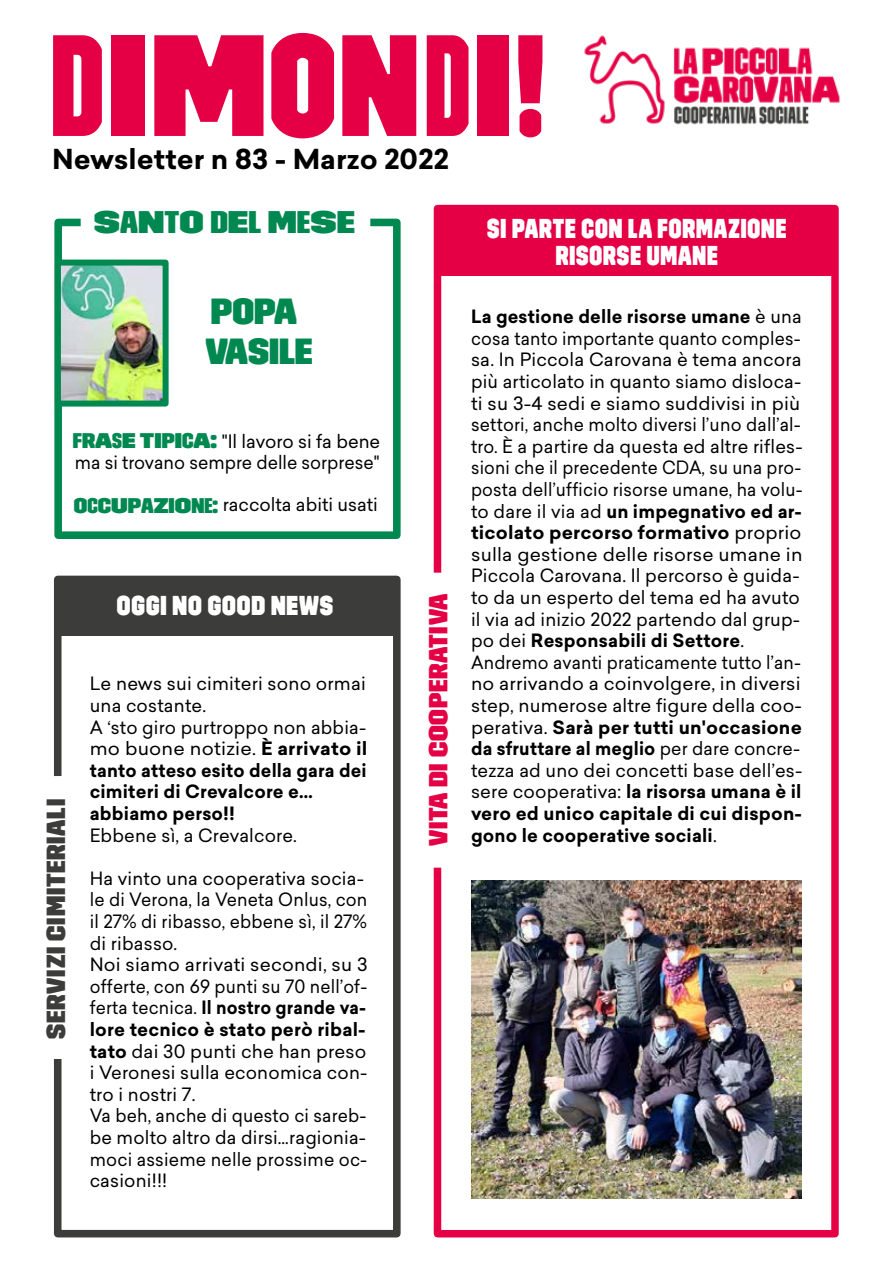
<style>
.page{position:relative;width:893px;height:1263px;background:#fff}
.page>*{position:absolute;margin:0;border:0;box-sizing:border-box;transform-origin:0 0}
.t1{font:143.85px "Trim Poster Semi Expanded";color:#e50046;scale:.93 1}
.t2{font:36.3px/39.5px "Trim Poster";color:#008851}
.t3{font:31.35px "Trim Poster Condensed";color:#008851;scale:1.19 1}
.t4{font:27.3px/27px "Trim Poster Semi Expanded";letter-spacing:.05em;color:#fff;text-align:center;scale:.71 1}
.t5{font:27.3px "Trim Poster Expanded";letter-spacing:.05em;color:#fff;scale:.69 1}
.t6{font:700 27px "Sailec";color:#000;scale:1.05 1}
.t7{font:semi-condensed 26.25px "Trim Poster";letter-spacing:.025em;color:#3c3c3b;scale:1.12 1}
.t8{font:semi-condensed 26.25px "Trim Poster";letter-spacing:.025em;color:#e50046;scale:1.12 1}
.t9{font:18.15px/21px "Sailec";color:#000}
.t10{font:18px/21.6px "Sailec";letter-spacing:.01em;color:#000}
.s1{font-family:"Trim Poster Condensed"}
.s2{font-family:"Trim Poster Expanded"}
.s3{font-family:"Trim Poster"}
.s4{font-family:"Trim Poster Compressed"}
.s5{font-family:"Trim Poster";font-stretch:semi-condensed}
.s6{font-family:"Trim Poster Semi Expanded"}
.s7{font-family:"Trim Poster";font-stretch:semi-condensed;font-size:21.15px;color:#008851}
.s8{font-family:"Trim Poster";font-size:21.15px;color:#008851}
.s9{font-family:"Trim Poster Expanded";font-size:21.15px;color:#008851}
.s10{font-family:"Trim Poster Condensed";font-size:21.15px;color:#008851}
.s11{font-weight:700}
</style>
<div class="page">
<div style="left:54px;top:219px;width:347px;height:320px;border:8px solid #008851"></div>
<div style="left:54px;top:576px;width:347px;height:661px;border:8px solid #3c3c3b"></div>
<img style="left:584px;top:35px;width:256px;height:90px">
<div style="left:434px;top:205px;width:405px;height:1032px;border:8px solid #e50046"></div>
<div style="left:436px;top:211px;width:402px;height:65px;background:#e50046"></div>
<div style="left:55px;top:578px;width:340px;height:58px;background:#3c3c3b"></div>
<svg style="left:53px;top:774px;width:10px;height:286px"></svg>
<svg style="left:433px;top:571px;width:10px;height:298px"></svg>
<svg style="left:79px;top:218px;width:293px;height:10px"></svg>
<img style="left:62px;top:267px;width:100px;height:133px">
<div style="left:55px;top:260px;width:114px;height:147px;border:6px solid #008851"></div>
<img style="left:471px;top:881px;width:331px;height:317px">
<h1 class="t1" style="left:51px;top:2px;width:532px"><span class="s1">D</span>I<span class="s2">M</span><span class="s3">O</span>N<span class="s4">D</span><span class="s2">I</span><span class="s5">!</span></h1>
<h3 class="t6" style="left:52px;top:140px;width:379px">Newsletter n 83 - Marzo 2022</h3>
<h3 class="t3" style="left:94px;top:204px;width:221px"><span class="s2">S</span>A<span class="s6">N</span>T<span class="s6">0</span> D<span class="s6">E</span>L <span class="s3">M</span>E<span class="s2">S</span><span class="s3">E</span></h3>
<h2 class="t2" style="left:205px;top:292px;width:109px">POPA<br>VASILE</h2>
<p class="t9" style="left:73px;top:431px;width:309px"><span class="s7">F</span><span class="s8">R</span><span class="s9">A</span><span class="s10">S</span><span class="s9">E TI</span><span class="s8">P</span><span class="s9">I</span><span class="s7">C</span><span class="s9">A:</span> "Il lavoro si fa bene ma si trovano sempre delle sorprese"</p>
<p class="t10" style="left:74px;top:494px;width:306px"><span class="s8">O</span><span class="s10">C</span><span class="s8">C</span><span class="s9">U</span><span class="s8">P</span><span class="s7">A</span><span class="s9">Z</span><span class="s8">I</span><span class="s9">O</span><span class="s7">N</span><span class="s10">E</span><span class="s8">:</span> raccolta abiti usati</p>
<h3 class="t5" style="left:117px;top:590px;width:315px">OGGI NO GOOD NEWS</h3>
<h3 class="t7" style="left:41px;top:1039px;width:215px;rotate:-90deg">SERVIZI CIMITERIALI</h3>
<p class="t10" style="left:90px;top:673px;width:279px">Le news sui cimiteri sono ormai una costante.<br>A ‘sto giro purtroppo non abbia&shy;mo buone notizie. <span class="s11">È arrivato il tanto atteso esito della gara dei cimiteri di Crevalcore e… abbiamo perso!!</span></p>
<p class="t10" style="left:90px;top:824px;width:209px">Ebbene sì, a Crevalcore.</p>
<p class="t10" style="left:90px;top:867px;width:279px">Ha vinto una cooperativa socia&shy;le di Verona, la Veneta Onlus, con il 27% di ribasso, ebbene sì, il 27% di ribasso.<br>Noi siamo arrivati secondi, su 3 offerte, con 69 punti su 70 nell’of&shy;ferta tecnica. <span class="s11">Il nostro grande va&shy;lore tecnico è stato però ribal&shy;tato</span> dai 30 punti che han preso i Veronesi sulla economica con&shy;tro i nostri 7.<br>Va beh, anche di questo ci sareb&shy;be molto altro da dirsi…ragionia&shy;moci assieme nelle prossime oc&shy;casioni!!!</p>
<h3 class="t8" style="left:423px;top:846px;width:227px;rotate:-90deg">VITA DI COOPERATIVA</h3>
<h3 class="t4" style="left:487px;top:215px;width:423px">SI PARTE CON LA FORMAZIONE<br>RISORSE UMANE</h3>
<p class="t10" style="left:471px;top:305px;width:333px"><span class="s11">La gestione delle risorse umane</span> è una cosa tanto importante quanto comples&shy;sa. In Piccola Carovana è tema ancora più articolato in quanto siamo disloca&shy;ti su 3-4 sedi e siamo suddivisi in più settori, anche molto diversi l’uno dall’al&shy;tro. È a partire da questa ed altre rifles&shy;sioni che il precedente CDA, su una pro&shy;posta dell’ufficio risorse umane, ha volu&shy;to dare il via ad <span class="s11">un impegnativo ed ar&shy;ticolato percorso formativo</span> proprio sulla gestione delle risorse umane in Piccola Carovana. Il percorso è guida&shy;to da un esperto del tema ed ha avuto il via ad inizio 2022 partendo dal grup&shy;po dei <span class="s11">Responsabili di Settore</span>.<br>Andremo avanti praticamente tutto l’an&shy;no arrivando a coinvolgere, in diversi step, numerose altre figure della coo&shy;perativa. <span class="s11">Sarà per tutti un'occasione da sfruttare al meglio</span> per dare concre&shy;tezza ad uno dei concetti base dell’es&shy;sere cooperativa: <span class="s11">la risorsa umana è il vero ed unico capitale di cui dispon&shy;gono le cooperative sociali</span>.</p>
</div>
